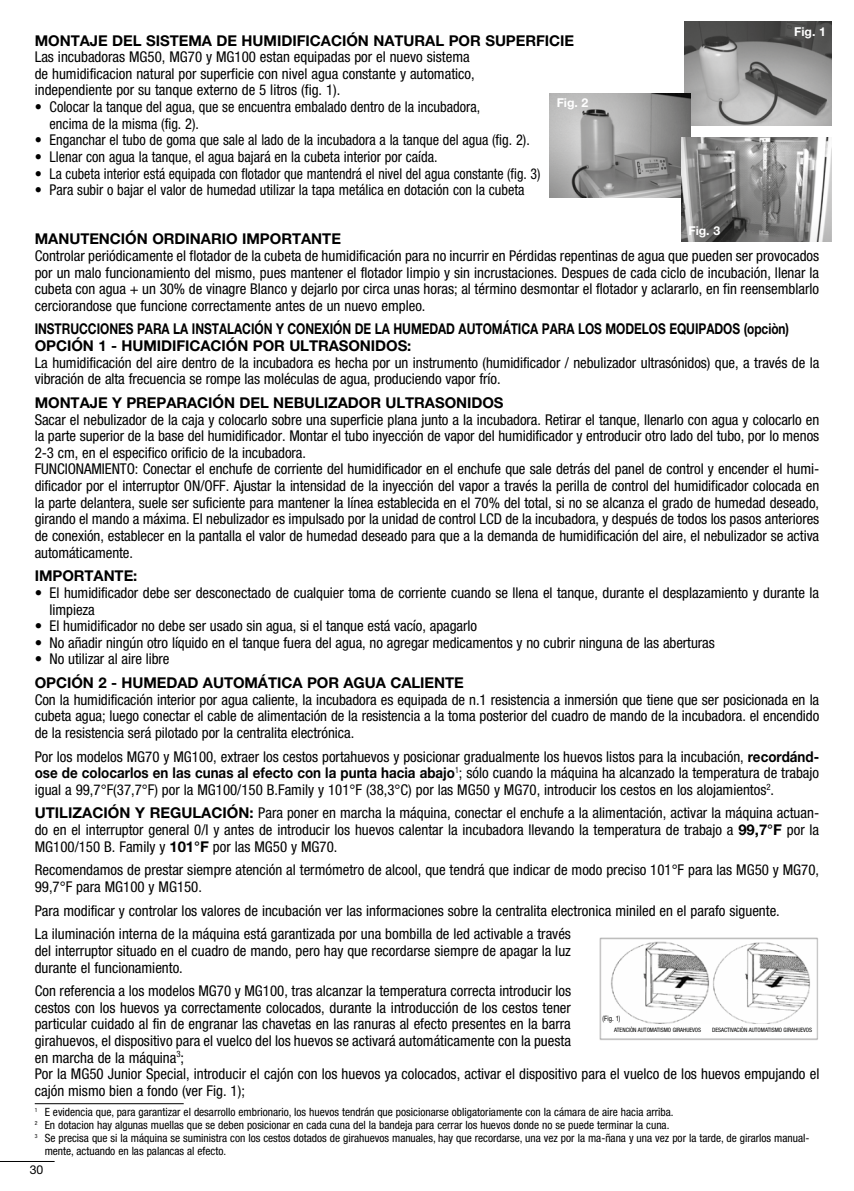
<style>
.page{position:relative;width:854px;height:1191px;background:#fff}
.page>*{position:absolute;margin:0;border:0;box-sizing:border-box;transform-origin:0 0}
.t1{font:condensed 14.88px/16.6px "Helvetica Neue LTW1 G";color:#000}
.t2{font:condensed 14.88px/16.6px "Helvetica Neue LTW1 G";color:#000;scale:.96 1}
.t3{font:700 14.88px "Helvetica Neue LTW1 G";letter-spacing:-.005em;color:#000}
.t4{font:700 14.88px/16.6px "Helvetica Neue LTW1 G";letter-spacing:-.005em;color:#000;scale:.8 1}
.t5{font:700 12.25px "Helvetica Neue LTW1 G";letter-spacing:-.005em;color:#fff}
.t6{font:12.25px "Helvetica Neue LTW1 G";color:#000}
.t7{font:condensed 11.38px "Helvetica Neue LTW1 G";color:#000}
.t8{font:7.35px "Helvetica Neue LTW1 G";color:#000;scale:.8 1}
.t9{font:condensed 5.95px "Helvetica Neue LTW1 G";color:#000}
.s1{font-weight:700;font-stretch:normal}
</style>
<div class="page">
<hr style="left:0;top:1161px;width:55px;height:1px;background:#000">
<img style="left:599px;top:937px;width:219px;height:103px">
<div style="left:604px;top:1024px;width:106px;height:13px;background:#fff"></div>
<div style="left:709px;top:1024px;width:105px;height:13px;background:#fff"></div>
<hr style="left:35px;top:1103px;width:149px;height:1px;background:#000">
<img style="left:684px;top:22px;width:147px;height:104px">
<img style="left:549px;top:94px;width:141px;height:104px">
<img style="left:681px;top:138px;width:150px;height:103px">
<p class="t5" style="left:794px;top:24px;width:33px">Fig. 1</p>
<p class="t3" style="left:35px;top:31px;width:541px">MONTAJE DEL SISTEMA DE HUMIDIFICACIÓN NATURAL POR SUPERFICIE</p>
<p class="t1" style="left:35px;top:49px;width:441px">Las incubadoras MG50, MG70 y MG100 estan equipadas por el nuevo sistema de humidificacion natural por superficie con nivel agua constante y automatico, independiente por su tanque externo de 5 litros (fig. 1).</p>
<p class="t2" style="left:50px;top:99px;width:450px;text-indent:-15px">• Colocar la tanque del agua, que se encuentra embalado dentro de la incubadora, encima de la misma (fig. 2).</p>
<p class="t2" style="left:35px;top:132px;width:517px">• Enganchar el tubo de goma que sale al lado de la incubadora a la tanque del agua (fig. 2).</p>
<p class="t2" style="left:35px;top:148px;width:421px">• Llenar con agua la tanque, el agua bajará en la cubeta interior por caída.</p>
<p class="t2" style="left:35px;top:165px;width:528px">• La cubeta interior está equipada con flotador que mantendrá el nivel del agua constante (fig. 3)</p>
<p class="t2" style="left:35px;top:182px;width:511px">• Para subir o bajar el valor de humedad utilizar la tapa metálica en dotación con la cubeta</p>
<p class="t3" style="left:35px;top:230px;width:307px">MANUTENCIÓN ORDINARIO IMPORTANTE</p>
<p class="t1" style="left:35px;top:247px;width:785px;text-align:justify">Controlar periódicamente el flotador de la cubeta de humidificación para no incurrir en Pérdidas repentinas de agua que pueden ser provocados por un malo funcionamiento del mismo, pues mantener el flotador limpio y sin incrustaciones. Despues de cada ciclo de incubación, llenar la cubeta con agua + un 30% de vinagre Blanco y dejarlo por circa unas horas; al término desmontar el flotador y aclararlo, en fin reensemblarlo cerciorandose que funcione correctamente antes de un nuevo empleo.</p>
<p class="t4" style="left:35px;top:321px;width:944px">INSTRUCCIONES PARA LA INSTALACIÓN Y CONEXIÓN DE LA HUMEDAD AUTOMÁTICA PARA LOS MODELOS EQUIPADOS (opciòn)<br>OPCIÓN 1 - HUMIDIFICACIÓN POR ULTRASONIDOS:</p>
<p class="t1" style="left:35px;top:354px;width:785px">La humidificación del aire dentro de la incubadora es hecha por un instrumento (humidificador / nebulizador ultrasónidos) que, a través de la vibración de alta frecuencia se rompe las moléculas de agua, produciendo vapor frío.</p>
<p class="t3" style="left:35px;top:393px;width:470px">MONTAJE Y PREPARACIÓN DEL NEBULIZADOR ULTRASONIDOS</p>
<p class="t1" style="left:35px;top:411px;width:785px">Sacar el nebulizador de la caja y colocarlo sobre una superficie plana junto a la incubadora. Retirar el tanque, llenarlo con agua y colocarlo en la parte superior de la base del humidificador. Montar el tubo inyección de vapor del humidificador y entroducir otro lado del tubo, por lo menos 2-3 cm, en el especifico orificio de la incubadora.<br>FUNCIONAMIENTO: Conectar el enchufe de corriente del humidificador en el enchufe que sale detrás del panel de control y encender el humi&shy;dificador por el interruptor ON/OFF. Ajustar la intensidad de la inyección del vapor a través la perilla de control del humidificador colocada en la parte delantera, suele ser suficiente para mantener la línea establecida en el 70% del total, si no se alcanza el grado de humedad deseado, girando el mando a máxima. El nebulizador es impulsado por la unidad de control LCD de la incubadora, y después de todos los pasos anteriores de conexión, establecer en la pantalla el valor de humedad deseado para que a la demanda de humidificación del aire, el nebulizador se activa automáticamente.</p>
<p class="t3" style="left:35px;top:567px;width:104px">IMPORTANTE:</p>
<p class="t1" style="left:50px;top:584px;width:770px;text-indent:-15px">• El humidificador debe ser desconectado de cualquier toma de corriente cuando se llena el tanque, durante el desplazamiento y durante la limpieza</p>
<p class="t1" style="left:35px;top:617px;width:443px">• El humidificador no debe ser usado sin agua, si el tanque está vacío, apagarlo</p>
<p class="t1" style="left:35px;top:634px;width:681px">• No añadir ningún otro líquido en el tanque fuera del agua, no agregar medicamentos y no cubrir ninguna de las aberturas</p>
<p class="t1" style="left:35px;top:651px;width:136px">• No utilizar al aire libre</p>
<p class="t3" style="left:35px;top:673px;width:430px">OPCIÓN 2 - HUMEDAD AUTOMÁTICA POR AGUA CALIENTE</p>
<p class="t1" style="left:35px;top:691px;width:785px;text-align:justify">Con la humidificación interior por agua caliente, la incubadora es equipada de n.1 resistencia a inmersión que tiene que ser posicionada en la cubeta agua; luego conectar el cable de alimentación de la resistencia a la toma posterior del cuadro de mando de la incubadora. el encendido de la resistencia será pilotado por la centralita electrónica.</p>
<p class="t1" style="left:35px;top:748px;width:785px;text-align:justify">Por los modelos MG70 y MG100, extraer los cestos portahuevos y posicionar gradualmente los huevos listos para la incubación, <span class="s1">recordánd&shy;ose de colocarlos en las cunas al efecto con la punta hacia abajo</span><sup>1</sup>; sólo cuando la máquina ha alcanzado la temperatura de trabajo igual a 99,7°F(37,7°F) por la MG100/150 B.Family y 101°F (38,3°C) por las MG50 y MG70, introducir los cestos en los alojamientos<sup>2</sup>.</p>
<p class="t1" style="left:35px;top:805px;width:785px;text-align:justify"><span class="s1">UTILIZACIÓN Y REGULACIÓN:</span> Para poner en marcha la máquina, conectar el enchufe a la alimentación, activar la máquina actuan&shy;do en el interruptor general 0/I y antes de introducir los huevos calentar la incubadora llevando la temperatura de trabajo a <span class="s1">99,7°F</span> por la MG100/150 B. Family y <span class="s1">101°F</span> por las MG50 y MG70.</p>
<p class="t1" style="left:35px;top:862px;width:785px">Recomendamos de prestar siempre atención al termómetro de alcool, que tendrá que indicar de modo preciso 101°F para las MG50 y MG70,<br>99,7°F para MG100 y MG150.</p>
<p class="t1" style="left:35px;top:898px;width:746px;line-height:23.6px">Para modificar y controlar los valores de incubación ver las informaciones sobre la centralita electronica miniled en el parafo siguente.<br>La iluminación interna de la máquina está garantizada por una bombilla de led activable a través</p>
<p class="t1" style="left:35px;top:942px;width:537px">del interruptor situado en el cuadro de mando, pero hay que recordarse siempre de apagar la luz durante el funcionamiento.</p>
<p class="t1" style="left:35px;top:982px;width:785px">Con referencia a los modelos MG70 y MG100, tras alcanzar la temperatura correcta introducir los<br>cestos con los huevos ya correctamente colocados, durante la introducción de los cestos tener<br>particular cuidado al fin de engranar las chavetas en las ranuras al efecto presentes en la barra<br>girahuevos, el dispositivo para el vuelco del los huevos se activará automáticamente con la puesta<br>en marcha de la máquina<sup>3</sup>;<br>Por la MG50 Junior Special, introducir el cajón con los huevos ya colocados, activar el dispositivo para el vuelco de los huevos empujando el cajón mismo bien a fondo (ver Fig. 1);</p>
<p class="t5" style="left:556px;top:95px;width:33px">Fig. 2</p>
<p class="t5" style="left:688px;top:223px;width:33px">Fig. 3</p>
<p class="t8" style="left:602px;top:1013px;width:24px">(Fig. 1)</p>
<p class="t9" style="left:614px;top:1026px;width:88px">ATENCIÒN AUTOMATISMO GIRAHUEVOS</p>
<p class="t9" style="left:711px;top:1026px;width:102px">DESACTIVACIÒN AUTOMATISMO GIRAHUEVOS</p>
<p class="t7" style="left:35px;top:1104px;width:640px"><sup>1</sup> E evidencia que, para garantizar el desarrollo embrionario, los huevos tendrán que posicionarse obligatoriamente con la cámara de aire hacia arriba.</p>
<p class="t7" style="left:35px;top:1118px;width:636px"><sup>2</sup> En dotacion hay algunas muellas que se deben posicionar en cada cuna del la bandeja para cerrar los huevos donde no se puede terminar la cuna.</p>
<p class="t7" style="left:35px;top:1131px;width:775px"><sup>3</sup> Se precisa que si la máquina se suministra con los cestos dotados de girahuevos manuales, hay que recordarse, una vez por la ma-ñana y una vez por la tarde, de girarlos manual-</p>
<p class="t7" style="left:45px;top:1144px;width:183px">mente, actuando en las palancas al efecto.</p>
<p class="t6" style="left:30px;top:1162px;width:15px">30</p>
</div>
